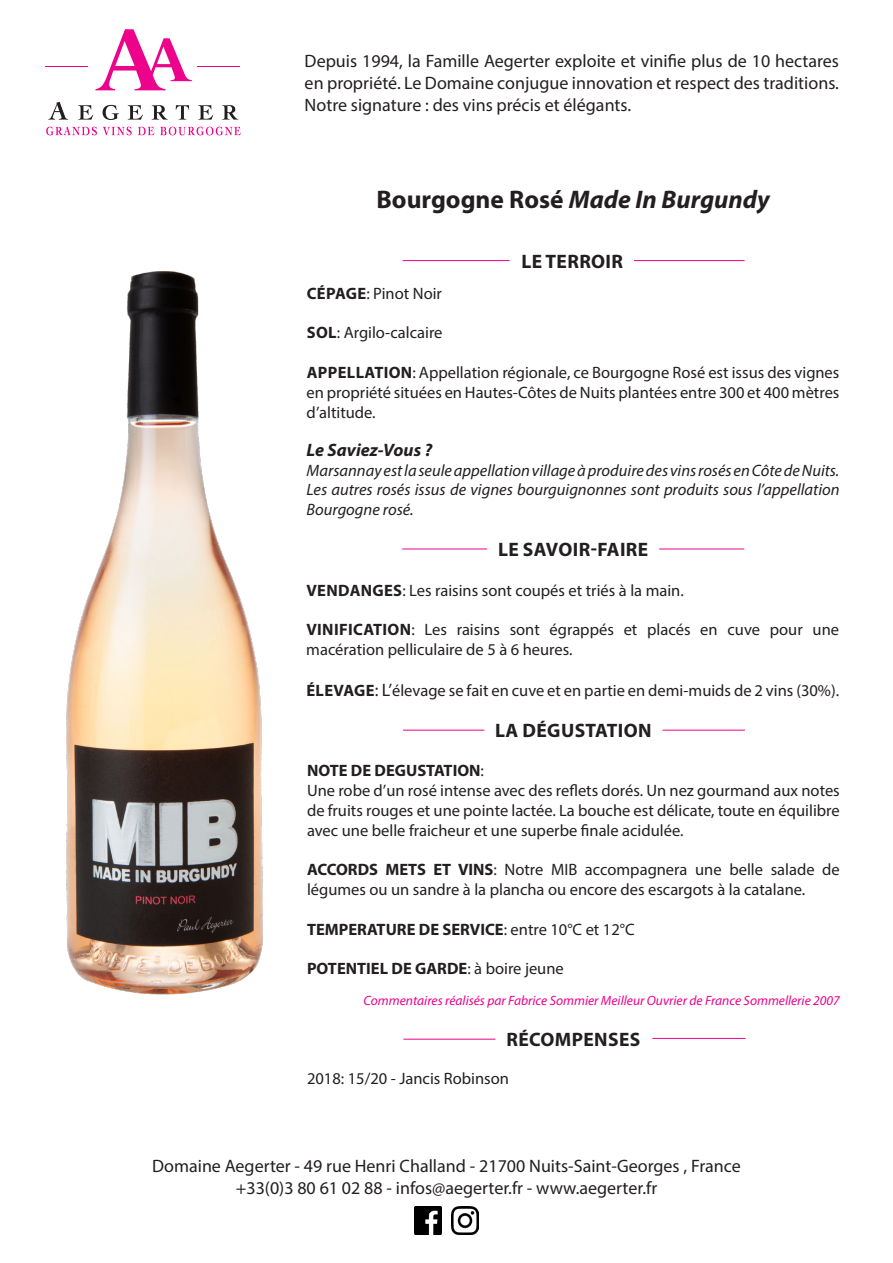
<style>
.page{position:relative;width:893px;height:1263px;background:#fff}
.page>*{position:absolute;margin:0;border:0;box-sizing:border-box;transform-origin:0 0}
.t1{font:italic 700 25.5px "Myriad Pro";color:#231f20}
.t2{font:700 19.5px "Myriad Pro";letter-spacing:.02em;color:#231f20}
.t3{font:18px/21.6px "Myriad Pro";color:#231f20}
.t4{font:italic 700 18px "Myriad Pro";color:#231f20}
.t5{font:16.5px/19.8px "Myriad Pro";color:#231f20}
.t6{font:italic 16.5px/19.8px "Myriad Pro";color:#231f20;text-align:justify}
.t7{font:700 16.5px "Myriad Pro";color:#231f20}
.t8{font:italic 13.5px "Myriad Pro";color:#ed028c}
.s1{font-style:normal}
.s2{font-weight:700}
.s3{font-size:18px}
.s4{font-weight:400}
</style>
<div class="page">
<svg style="left:48px;top:102px;width:20px;height:18px"></svg>
<svg style="left:78px;top:105px;width:15px;height:15px"></svg>
<svg style="left:103px;top:105px;width:16px;height:15px"></svg>
<svg style="left:128px;top:105px;width:15px;height:15px"></svg>
<svg style="left:152px;top:105px;width:16px;height:15px"></svg>
<svg style="left:176px;top:105px;width:13px;height:15px"></svg>
<svg style="left:198px;top:105px;width:15px;height:15px"></svg>
<svg style="left:222px;top:105px;width:16px;height:15px"></svg>
<svg style="left:46px;top:127px;width:51px;height:8px"></svg>
<svg style="left:103px;top:127px;width:29px;height:8px"></svg>
<svg style="left:138px;top:127px;width:16px;height:8px"></svg>
<svg style="left:160px;top:127px;width:81px;height:8px"></svg>
<svg style="left:95px;top:29px;width:97px;height:61px"></svg>
<hr style="left:198px;top:66px;width:42px;height:1px;background:#ed028c">
<hr style="left:45px;top:66px;width:43px;height:1px;background:#ed028c">
<img style="left:414px;top:1206px;width:28px;height:28px">
<img style="left:451px;top:1206px;width:28px;height:28px">
<img style="left:66px;top:271px;width:197px;height:724px">
<hr style="left:403px;top:1039px;width:92px;height:1px;background:#ed028c">
<hr style="left:652px;top:1038px;width:93px;height:1px;background:#ed028c">
<hr style="left:634px;top:260px;width:111px;height:1px;background:#ed028c">
<hr style="left:403px;top:260px;width:107px;height:1px;background:#ed028c">
<hr style="left:659px;top:549px;width:85px;height:1px;background:#ed028c">
<hr style="left:402px;top:549px;width:85px;height:1px;background:#ed028c">
<hr style="left:662px;top:730px;width:83px;height:1px;background:#ed028c">
<hr style="left:403px;top:730px;width:81px;height:1px;background:#ed028c">
<p class="t3" style="left:305px;top:50px;width:536px">Depuis 1994, la Famille Aegerter exploite et vinifie plus de 10 hectares en propriété. Le Domaine conjugue innovation et respect des traditions.</p>
<p class="t3" style="left:305px;top:94px;width:328px">Notre signature : des vins précis et élégants.</p>
<p class="t1" style="left:376px;top:183px;width:395px"><span class="s1">Bourgogne Rosé</span> Made In Burgundy</p>
<p class="t2" style="left:521px;top:248px;width:103px">LE TERROIR</p>
<p class="t5" style="left:307px;top:283px;width:137px"><span class="s2">CÉPAGE</span>: Pinot Noir</p>
<p class="t5" style="left:307px;top:323px;width:137px"><span class="s2">SOL</span>: Argilo-calcaire</p>
<p class="t5" style="left:307px;top:362px;width:534px;text-align:justify"><span class="s2">APPELLATION</span>: Appellation régionale, ce Bourgogne Rosé est issus des vignes en propriété situées en Hautes-Côtes de Nuits plantées entre 300 et 400 mètres d’altitude.</p>
<p class="t4" style="left:307px;top:438px;width:127px">Le Saviez-Vous ?</p>
<p class="t6" style="left:307px;top:460px;width:534px">Marsannay est la seule appellation village à produire des vins rosés en Côte de Nuits.<br>Les autres rosés issus de vignes bourguignonnes sont produits sous l’appellation Bourgogne rosé.</p>
<p class="t2" style="left:498px;top:537px;width:152px">LE SAVOIR-FAIRE</p>
<p class="t5" style="left:306px;top:580px;width:379px"><span class="s2">VENDANGES</span>: Les raisins sont coupés et triés à la main.</p>
<p class="t5" style="left:306px;top:619px;width:534px"><span class="s2">VINIFICATION</span>: Les raisins sont égrappés et placés en cuve pour une macération pelliculaire de 5 à 6 heures.</p>
<p class="t5" style="left:306px;top:681px;width:534px"><span class="s2">ÉLEVAGE</span><span class="s3">: L’</span>élevage se fait en cuve et en partie en demi-muids de 2 vins (30%).</p>
<p class="t2" style="left:495px;top:718px;width:158px">LA DÉGUSTATION</p>
<p class="t7" style="left:307px;top:760px;width:178px">NOTE DE DEGUSTATION<span class="s4">:</span></p>
<p class="t5" style="left:307px;top:780px;width:534px;text-align:justify">Une robe d’un rosé intense avec des reflets dorés. Un nez gourmand aux notes de fruits rouges et une pointe lactée. La bouche est délicate, toute en équilibre avec une belle fraicheur et une superbe finale acidulée.</p>
<p class="t5" style="left:307px;top:860px;width:534px"><span class="s2">ACCORDS METS ET VINS</span>: Notre MIB accompagnera une belle salade de légumes ou un sandre à la plancha ou encore des escargots à la catalane.</p>
<p class="t7" style="left:307px;top:918px;width:329px">TEMPERATURE DE SERVICE<span class="s4">: entre 10°C et 12°C</span></p>
<p class="t7" style="left:307px;top:958px;width:258px">POTENTIEL DE GARDE<span class="s4">: à boire jeune</span></p>
<p class="t8" style="left:363px;top:992px;width:478px">Commentaires réalisés par Fabrice Sommier Meilleur Ouvrier de France Sommellerie 2007</p>
<p class="t2" style="left:506px;top:1027px;width:135px">RÉCOMPENSES</p>
<p class="t5" style="left:307px;top:1068px;width:204px">2018: 15/20 - Jancis Robinson</p>
<p class="t3" style="left:152px;top:1155px;width:590px">Domaine Aegerter - 49 rue Henri Challand - 21700 Nuits-Saint-Georges , France</p>
<p class="t3" style="left:236px;top:1177px;width:423px">+33(0)3 80 61 02 88 - infos@aegerter.fr - www.aegerter.fr</p>
</div>
